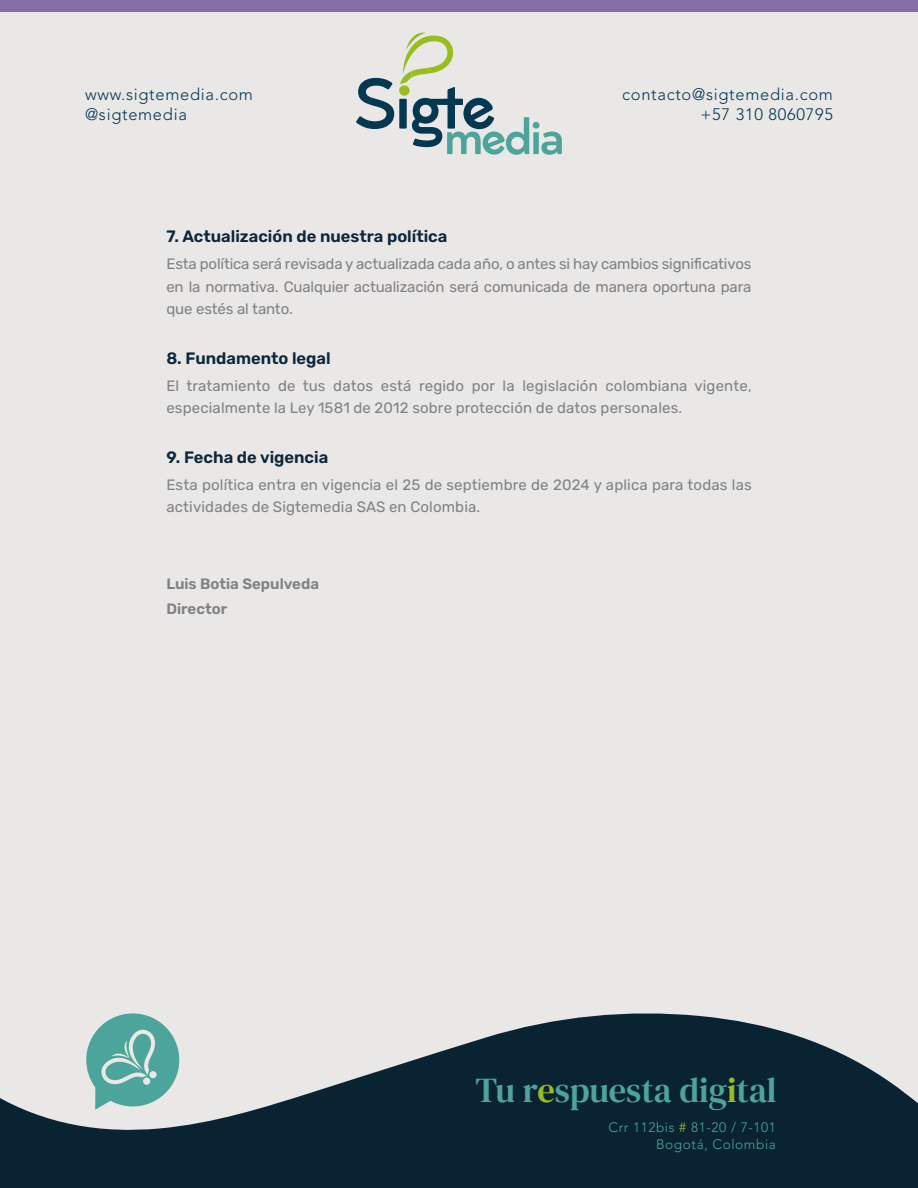
<style>
.page{position:relative;width:918px;height:1188px;background:#e9e8e7}
.page>*{position:absolute;margin:0;border:0;box-sizing:border-box;transform-origin:0 0}
.t1{font:34.8px "DM Serif Text";color:#4da499}
.t2{font:600 16.5px "Rubik";color:#0c2739}
.t3{font:300 16.5px/19.8px "Avenir LT Std";letter-spacing:.045em;color:#043750;text-align:right}
.t4{font:15px/22.5px "Rubik";letter-spacing:.01em;color:#808184}
.t5{font:600 15px/25.5px "Rubik";color:#808184}
.t6{font:300 13.65px/16.4px "Avenir LT Std";letter-spacing:.045em;color:#4ca59a;text-align:right}
.s1{color:#97bd1f}
</style>
<div class="page">
<svg style="left:0;top:1013px;width:918px;height:175px;fill:#0a2333"></svg>
<svg style="left:356px;top:32px;width:206px;height:123px"></svg>
<div style="left:0;top:0;width:918px;height:12px;background:#856da8"></div>
<svg style="left:86px;top:1013px;width:94px;height:97px"></svg>
<div style="left:149px;top:1071px;width:8px;height:7px;background:#e9e8e7;border-radius:50%"></div>
<div style="left:143px;top:1078px;width:7px;height:7px;background:#e9e8e7;border-radius:50%"></div>
<p class="t3" style="left:85px;top:84px;width:169px;text-align:left">www.sigtemedia.com @sigtemedia</p>
<p class="t3" style="left:622px;top:84px;width:212px">contacto@sigtemedia.com +57 310 8060795</p>
<p class="t2" style="left:166px;top:227px;width:283px">7. Actualización de nuestra política</p>
<p class="t4" style="left:166px;top:253px;width:587px;text-align:justify">Esta política será revisada y actualizada cada año, o antes si hay cambios significativos en la normativa. Cualquier actualización será comunicada de manera oportuna para que estés al tanto.</p>
<p class="t2" style="left:166px;top:348px;width:166px">8. Fundamento legal</p>
<p class="t4" style="left:166px;top:374px;width:587px">El tratamiento de tus datos está regido por la legislación colombiana vigente, especialmente la Ley 1581 de 2012 sobre protección de datos personales.</p>
<p class="t2" style="left:166px;top:447px;width:163px">9. Fecha de vigencia</p>
<p class="t4" style="left:166px;top:473px;width:587px">Esta política entra en vigencia el 25 de septiembre de 2024 y aplica para todas las actividades de Sigtemedia SAS en Colombia.</p>
<p class="t5" style="left:166px;top:571px;width:154px">Luis Botia Sepulveda<br>Director</p>
<h1 class="t1" style="left:475px;top:1070px;width:303px">Tu r<span class="s1">e</span>spuesta dig<span class="s1">i</span>tal</h1>
<p class="t6" style="left:609px;top:1119px;width:169px">Crr 112bis <span class="s1">#</span> 81-20 / 7-101<br>Bogotá, Colombia</p>
</div>
